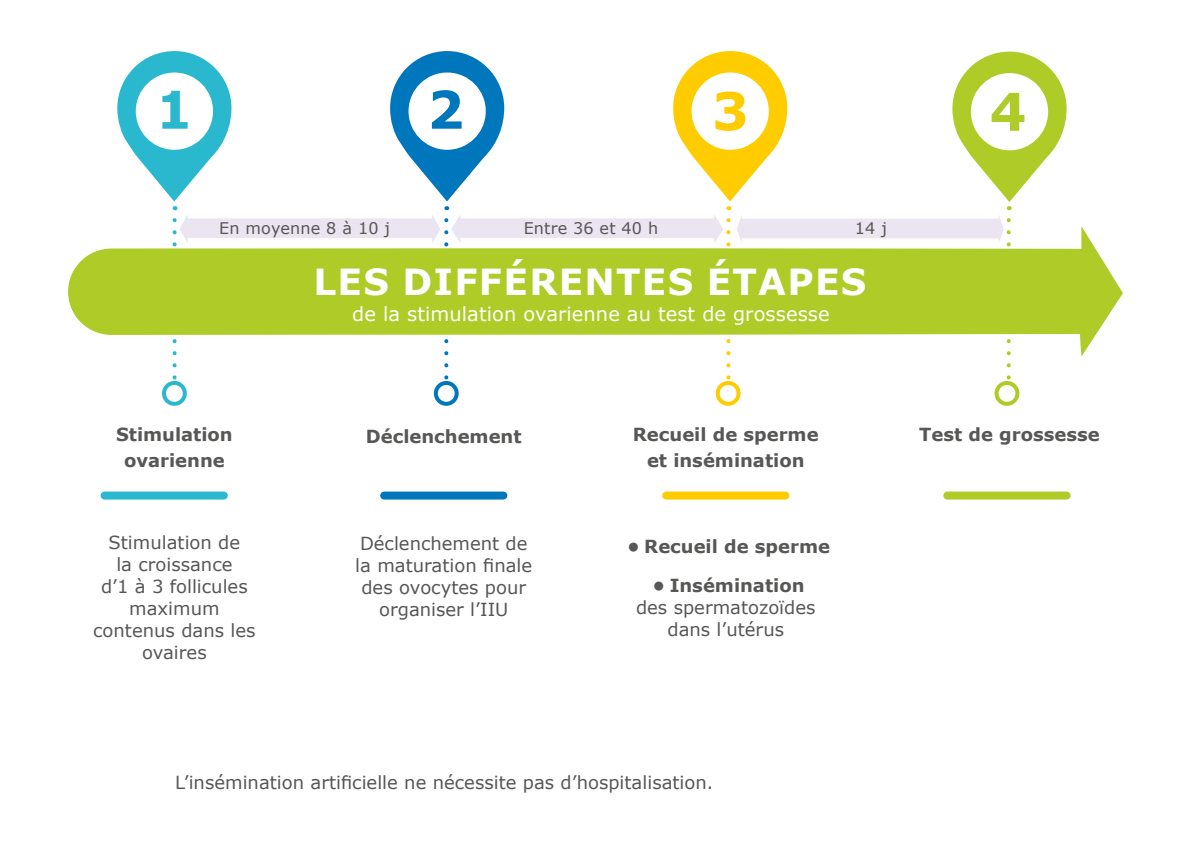
<style>
.page{position:relative;width:1191px;height:851px;background:#fff}
.page>*{position:absolute;margin:0;border:0;box-sizing:border-box;transform-origin:0 0}
.t1{font:700 52px "Verdana";color:#afcb27}
.t2{font:700 52px "Verdana";color:#29b8ce}
.t3{font:700 52px "Verdana";color:#0076bc}
.t4{font:700 52px "Verdana";color:#fc0}
.t5{font:700 36px "Verdana";letter-spacing:.035em;color:#fff}
.t6{font:19.4px "Verdana";letter-spacing:.005em;color:#fff}
.t7{font:18px/22px "Verdana";color:#575756;text-align:center}
.t8{font:700 18px/26px "Verdana";color:#575756;text-align:center}
.t9{font:16px "Verdana";letter-spacing:.01em;color:#575756}
</style>
<div class="page">
<svg style="left:68px;top:226px;width:1055px;height:130px;fill:#afcb27"></svg>
<div style="left:104px;top:491px;width:120px;height:8px;background:#29b8ce"></div>
<div style="left:384px;top:491px;width:119px;height:8px;background:#0076bc"></div>
<div style="left:666px;top:491px;width:119px;height:8px;background:#fc0"></div>
<div style="left:947px;top:491px;width:119px;height:8px;background:#afcb27"></div>
<div style="left:162px;top:381px;width:25px;height:25px;border:4px solid #29b8ce;border-radius:50%"></div>
<div style="left:434px;top:381px;width:25px;height:25px;border:4px solid #0076bc;border-radius:50%"></div>
<div style="left:715px;top:381px;width:25px;height:25px;border:4px solid #fc0;border-radius:50%"></div>
<div style="left:994px;top:381px;width:25px;height:25px;border:4px solid #afcb27;border-radius:50%"></div>
<svg style="left:117px;top:51px;width:949px;height:337px"></svg>
<div style="left:691px;top:72px;width:78px;height:78px;background:#fff;border-radius:50%"></div>
<h1 class="t2" style="left:156px;top:73px;width:38px">1</h1>
<h1 class="t3" style="left:427px;top:73px;width:38px">2</h1>
<h1 class="t4" style="left:712px;top:74px;width:38px">3</h1>
<p class="t9" style="left:219px;top:217px;width:172px">En moyenne 8 à 10 j</p>
<p class="t9" style="left:523px;top:217px;width:136px">Entre 36 et 40 h</p>
<p class="t9" style="left:855px;top:217px;width:33px">14 j</p>
<h2 class="t5" style="left:313px;top:256px;width:554px">LES DIFFÉRENTES ÉTAPES</h2>
<p class="t6" style="left:352px;top:300px;width:479px">de la stimulation ovarienne au test de grossesse</p>
<h1 class="t1" style="left:989px;top:75px;width:38px">4</h1>
<p class="t8" style="left:116px;top:421px;width:118px">Stimulation</p>
<p class="t8" style="left:919px;top:421px;width:182px">Test de grossesse</p>
<p class="t8" style="left:124px;top:447px;width:102px">ovarienne</p>
<p class="t8" style="left:633px;top:421px;width:187px">Recueil de sperme et insémination</p>
<p class="t8" style="left:366px;top:423px;width:157px">Déclenchement</p>
<p class="t7" style="left:93px;top:531px;width:164px">Stimulation de<br>la croissance<br>d’1 à 3 follicules maximum contenus dans les ovaires</p>
<p class="t7" style="left:355px;top:532px;width:178px">Déclenchement de la maturation finale des ovocytes pour organiser l’IIU</p>
<p class="t8" style="left:627px;top:532px;width:204px">• Recueil de sperme</p>
<p class="t8" style="left:652px;top:571px;width:153px">• Insémination</p>
<p class="t7" style="left:636px;top:596px;width:181px">des spermatozoïdes dans l’utérus</p>
<p class="t7" style="left:175px;top:770px;width:540px">L’insémination artificielle ne nécessite pas d’hospitalisation.</p>
</div>
